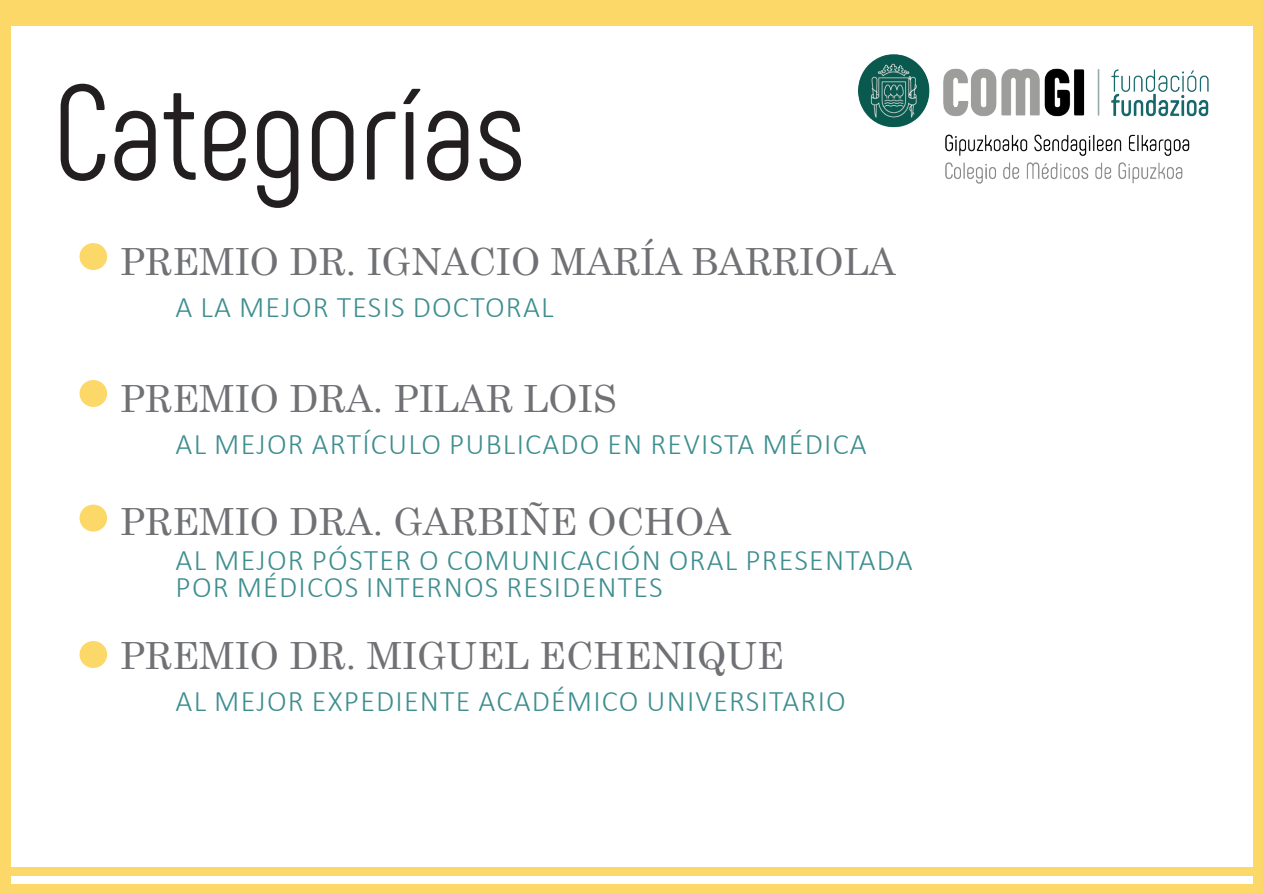
<style>
.page{position:relative;width:1263px;height:893px;background:#fff}
.page>*{position:absolute;margin:0;border:0;box-sizing:border-box;transform-origin:0 0}
.t1{font:135px "Phenomena";color:#231f20}
.t2{font:37.5px "Century";color:#707174}
.t3{font:300 30px "Calibri";letter-spacing:.04em;color:#3e8e8f}
</style>
<div class="page">
<div style="left:80px;top:244px;width:26px;height:25px;background:#fcd868;border-radius:50%"></div>
<div style="left:80px;top:243px;width:27px;height:27px;border:2px solid #fcd868;border-radius:50%"></div>
<div style="left:80px;top:381px;width:26px;height:25px;background:#fcd868;border-radius:50%"></div>
<div style="left:80px;top:380px;width:27px;height:27px;border:2px solid #fcd868;border-radius:50%"></div>
<div style="left:80px;top:505px;width:26px;height:26px;background:#fcd868;border-radius:50%"></div>
<div style="left:80px;top:505px;width:27px;height:26px;border:2px solid #fcd868;border-radius:50%"></div>
<div style="left:80px;top:642px;width:26px;height:25px;background:#fcd868;border-radius:50%"></div>
<div style="left:80px;top:641px;width:27px;height:27px;border:2px solid #fcd868;border-radius:50%"></div>
<div style="left:1px;top:0;width:1262px;height:25px;background:#fcd868"></div>
<div style="left:0;top:884px;width:1263px;height:9px;background:#fcd868"></div>
<div style="left:0;top:867px;width:1263px;height:9px;background:#fcd868"></div>
<div style="left:1253px;top:0;width:10px;height:893px;background:#fcd868"></div>
<div style="left:0;top:0;width:11px;height:893px;background:#fcd868"></div>
<img style="left:858px;top:54px;width:351px;height:129px">
<p class="t1" style="left:54px;top:54px;width:474px">Categorías</p>
<p class="t2" style="left:120px;top:230px;width:777px">PREMIO DR. IGNACIO MARÍA BARRIOLA</p>
<p class="t3" style="left:176px;top:289px;width:380px">A LA MEJOR TESIS DOCTORAL</p>
<p class="t2" style="left:120px;top:367px;width:498px">PREMIO DRA. PILAR LOIS</p>
<p class="t3" style="left:176px;top:425px;width:693px">AL MEJOR ARTÍCULO PUBLICADO EN REVISTA MÉDICA</p>
<p class="t2" style="left:120px;top:490px;width:613px">PREMIO DRA. GARBIÑE OCHOA</p>
<p class="t3" style="left:176px;top:541px;width:739px">AL MEJOR PÓSTER O COMUNICACIÓN ORAL PRESENTADA</p>
<p class="t3" style="left:176px;top:568px;width:488px">POR MÉDICOS INTERNOS RESIDENTES</p>
<p class="t2" style="left:120px;top:624px;width:665px">PREMIO DR. MIGUEL ECHENIQUE</p>
<p class="t3" style="left:176px;top:682px;width:672px">AL MEJOR EXPEDIENTE ACADÉMICO UNIVERSITARIO</p>
</div>
